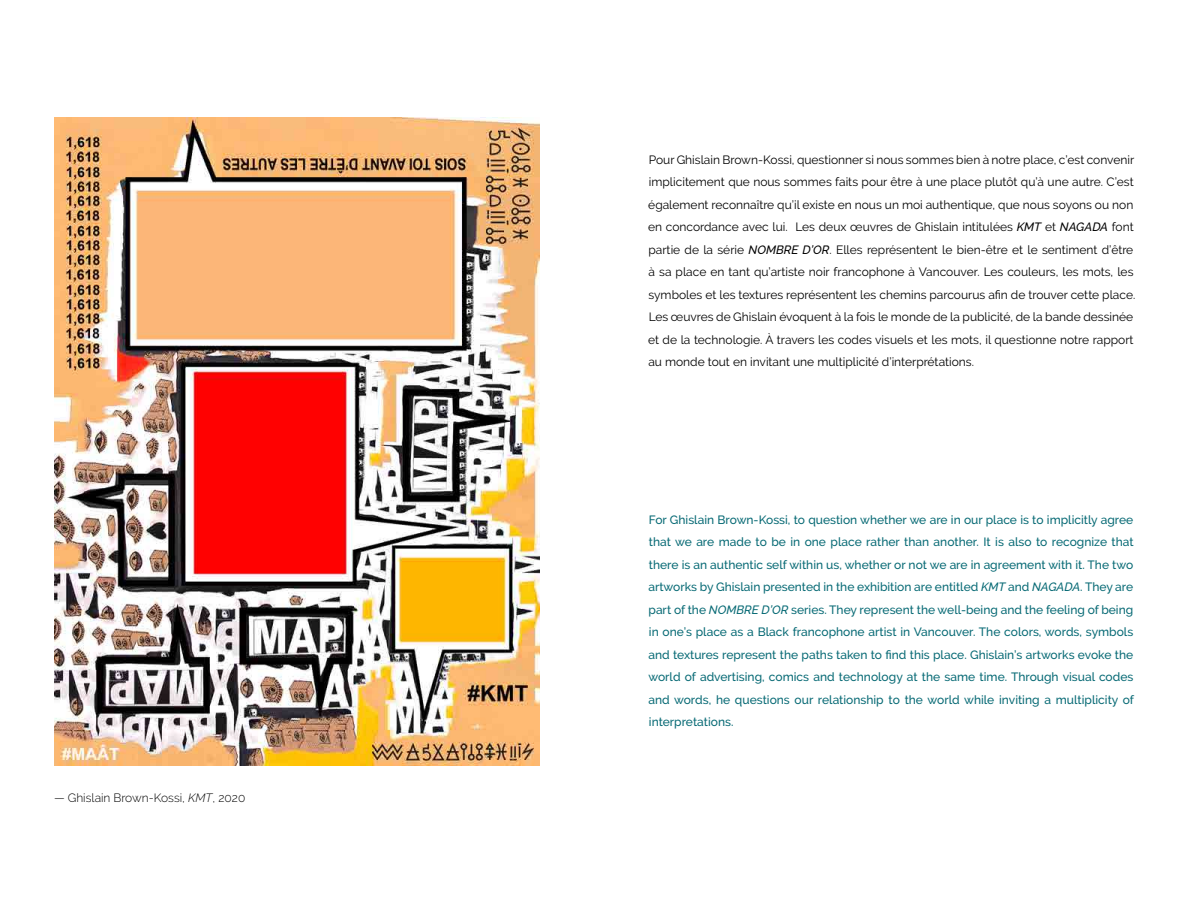
<style>
.page{position:relative;width:1188px;height:918px;background:#fff}
.page>*{position:absolute;margin:0;border:0;box-sizing:border-box;transform-origin:0 0}
.t1{font:12px/22.5px "Raleway";color:#000}
.t2{font:500 12px/22.5px "Raleway";color:#066974;text-align:justify}
.t3{font:300 12px "Raleway";color:#000}
.s1{font-style:italic}
.s2{font-weight:500;font-style:italic}
</style>
<div class="page">
<img style="left:54px;top:118px;width:486px;height:647px">
<p class="t3" style="left:54px;top:790px;width:193px">— Ghislain Brown-Kossi, <span class="s1">KMT</span>, 2020</p>
<p class="t1" style="left:648px;top:148px;width:489px">Pour Ghislain Brown-Kossi, questionner si nous sommes bien à notre place, c’est convenir implicitement que nous sommes faits pour être à une place plutôt qu’à une autre. C’est également reconnaître qu’il existe en nous un moi authentique, que nous soyons ou non en concordance avec lui. Les deux œuvres de Ghislain intitulées <span class="s2">KMT</span> et <span class="s2">NAGADA</span> font partie de la série <span class="s2">NOMBRE D’OR</span>. Elles représentent le bien-être et le sentiment d’être à sa place en tant qu’artiste noir francophone à Vancouver. Les couleurs, les mots, les symboles et les textures représentent les chemins parcourus afin de trouver cette place.<br>Les œuvres de Ghislain évoquent à la fois le monde de la publicité, de la bande dessinée et de la technologie. À travers les codes visuels et les mots, il questionne notre rapport au monde tout en invitant une multiplicité d’interprétations.</p>
<p class="t2" style="left:648px;top:508px;width:487px">For Ghislain Brown-Kossi, to question whether we are in our place is to implicitly agree that we are made to be in one place rather than another. It is also to recognize that there is an authentic self within us, whether or not we are in agreement with it. The two artworks by Ghislain presented in the exhibition are entitled <span class="s1">KMT</span> and <span class="s1">NAGADA</span>. They are part of the <span class="s1">NOMBRE D’OR</span> series. They represent the well-being and the feeling of being in one’s place as a Black francophone artist in Vancouver. The colors, words, symbols and textures represent the paths taken to find this place. Ghislain’s artworks evoke the world of advertising, comics and technology at the same time. Through visual codes and words, he questions our relationship to the world while inviting a multiplicity of interpretations.</p>
</div>
